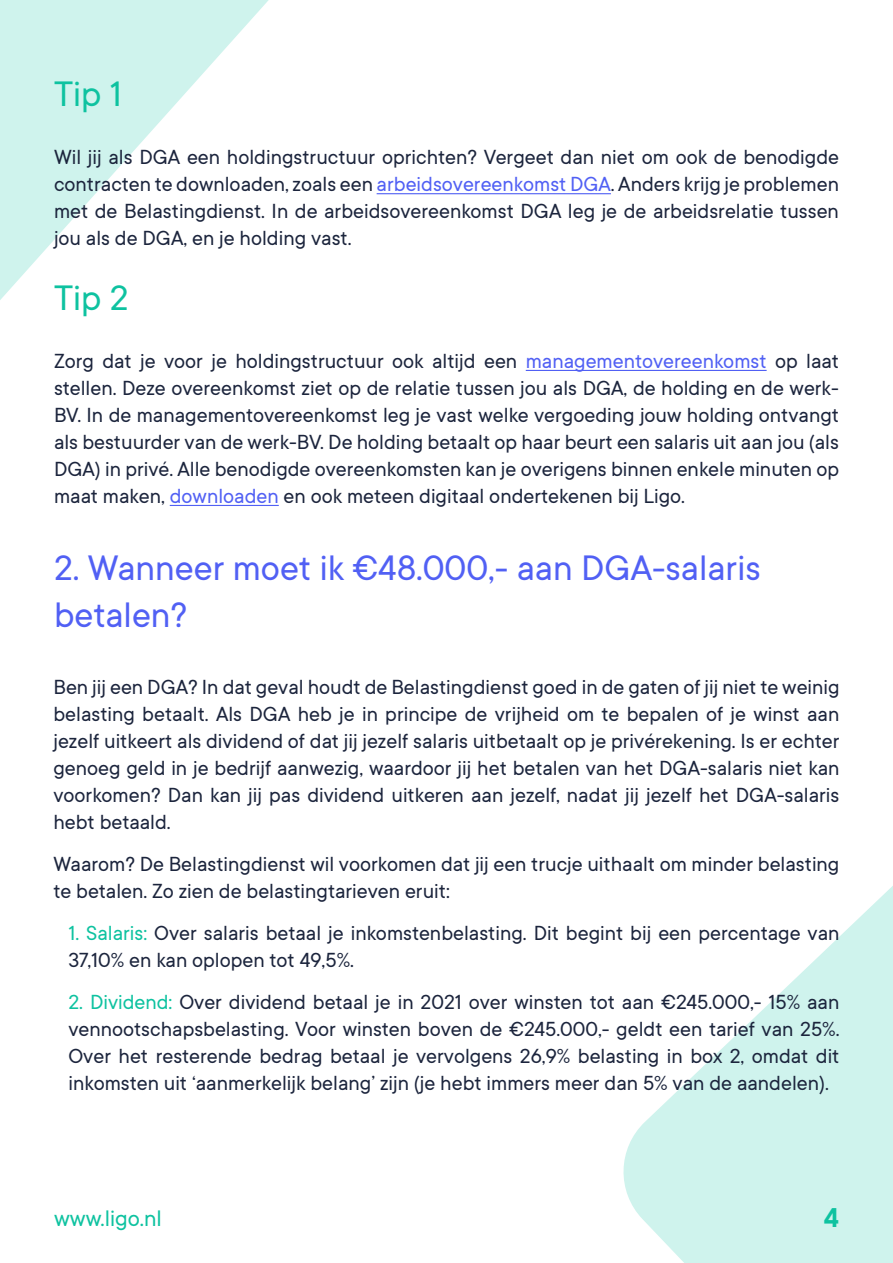
<style>
.page{position:relative;width:893px;height:1263px;background:#fff}
.page>*{position:absolute;margin:0;border:0;box-sizing:border-box;transform-origin:0 0}
.t1{font:39px/46.8px "TT Commons";color:#5160f4}
.t2{font:39px "TT Commons";color:#0ec2a0}
.t3{font:600 30px "TT Commons";color:#0ec2a0}
.t4{font:24.75px "TT Commons";color:#0ec2a0}
.t5{font:22.5px/27px "TT Commons";color:#1c253d;text-align:justify}
.s1{color:#5160f4}
.s2{color:#0ec2a0}
</style>
<div class="page">
<svg style="left:623px;top:886px;width:270px;height:376px;fill:#cff3ed"></svg>
<svg style="left:0;top:1px;width:268px;height:299px;fill:#cff3ed"></svg>
<hr style="left:377px;top:193px;width:234px;height:1px;background:#5160f4">
<hr style="left:526px;top:370px;width:241px;height:1px;background:#5160f4">
<hr style="left:170px;top:505px;width:109px;height:1px;background:#5160f4">
<h1 class="t2" style="left:54px;top:70px;width:69px">Tip 1</h1>
<p class="t5" style="left:54px;top:143px;width:787px">Wil jij als DGA een holdingstructuur oprichten? Vergeet dan niet om ook de benodigde contracten te downloaden, zoals een <span class="s1">arbeidsovereenkomst DGA</span>. Anders krijg je problemen met de Belastingdienst. In de arbeidsovereenkomst DGA leg je de arbeidsrelatie tussen jou als de DGA, en je holding vast.</p>
<h1 class="t2" style="left:54px;top:273px;width:76px">Tip 2</h1>
<p class="t5" style="left:54px;top:347px;width:786px">Zorg dat je voor je holdingstructuur ook altijd een <span class="s1">managementovereenkomst</span> op laat stellen. Deze overeenkomst ziet op de relatie tussen jou als DGA, de holding en de werk-BV. In de managementovereenkomst leg je vast welke vergoeding jouw holding ontvangt als bestuurder van de werk-BV. De holding betaalt op haar beurt een salaris uit aan jou (als DGA) in privé. Alle benodigde overeenkomsten kan je overigens binnen enkele minuten op maat maken, <span class="s1">downloaden</span> en ook meteen digitaal ondertekenen bij Ligo.</p>
<h1 class="t1" style="left:54px;top:544px;width:708px">2. Wanneer moet ik €48.000,- aan DGA-salaris betalen?</h1>
<p class="t5" style="left:53px;top:673px;width:788px">Ben jij een DGA? In dat geval houdt de Belastingdienst goed in de gaten of jij niet te weinig belasting betaalt. Als DGA heb je in principe de vrijheid om te bepalen of je winst aan jezelf uitkeert als dividend of dat jij jezelf salaris uitbetaalt op je privérekening. Is er echter genoeg geld in je bedrijf aanwezig, waardoor jij het betalen van het DGA-salaris niet kan voorkomen? Dan kan jij pas dividend uitkeren aan jezelf, nadat jij jezelf het DGA-salaris hebt betaald.</p>
<p class="t5" style="left:53px;top:850px;width:787px">Waarom? De Belastingdienst wil voorkomen dat jij een trucje uithaalt om minder belasting te betalen. Zo zien de belastingtarieven eruit:</p>
<p class="t5" style="left:68px;top:919px;width:773px"><span class="s2">1. Salaris:</span> Over salaris betaal je inkomstenbelasting. Dit begint bij een percentage van<br>37,10% en kan oplopen tot 49,5%.</p>
<p class="t5" style="left:68px;top:988px;width:773px"><span class="s2">2. Dividend:</span> Over dividend betaal je in 2021 over winsten tot aan €245.000,- 15% aan vennootschapsbelasting. Voor winsten boven de €245.000,- geldt een tarief van 25%.<br>Over het resterende bedrag betaal je vervolgens 26,9% belasting in box 2, omdat dit inkomsten uit ‘aanmerkelijk belang’ zijn (je hebt immers meer dan 5% van de aandelen).</p>
<p class="t4" style="left:54px;top:1203px;width:109px">www.ligo.nl</p>
<h2 class="t3" style="left:824px;top:1198px;width:17px">4</h2>
</div>
